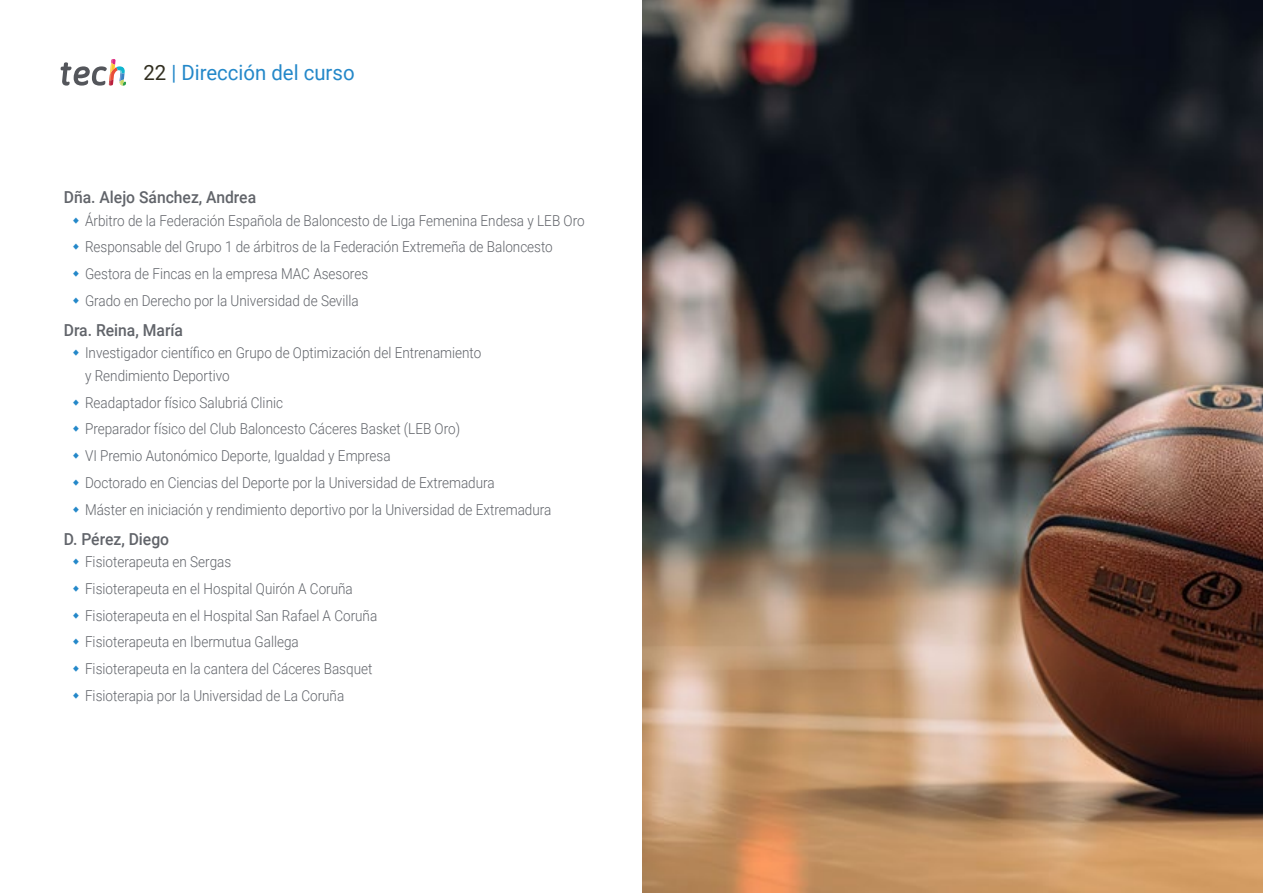
<style>
.page{position:relative;width:1263px;height:893px;background:#fff}
.page>*{position:absolute;margin:0;border:0;box-sizing:border-box;transform-origin:0 0}
.t1{font:21px "Roboto";color:#2488c9}
.t2{font:500 16.5px "Roboto";color:#61646a;scale:.95 1}
.t3{font:300 15px/26.7px "Roboto";color:#61646a;scale:.9 1}
.s1{color:#312e20}
</style>
<div class="page">
<svg style="left:61px;top:59px;width:65px;height:27px"></svg>
<img style="left:642px;top:0;width:621px;height:893px">
<h1 class="t1" style="left:144px;top:57px;width:213px"><span class="s1">22</span> | Dirección del curso</h1>
<p class="t2" style="left:64px;top:186px;width:204px">Dña. Alejo Sánchez, Andrea</p>
<p class="t3" style="left:85px;top:206px;width:557px">Árbitro de la Federación Española de Baloncesto de Liga Femenina Endesa y LEB Oro Responsable del Grupo 1 de árbitros de la Federación Extremeña de Baloncesto Gestora de Fincas en la empresa MAC Asesores<br>Grado en Derecho por la Universidad de Sevilla</p>
<p class="t2" style="left:64px;top:319px;width:127px">Dra. Reina, María</p>
<p class="t3" style="left:85px;top:341px;width:442px;line-height:22.5px">Investigador científico en Grupo de Optimización del Entrenamiento y Rendimiento Deportivo</p>
<p class="t3" style="left:85px;top:388px;width:520px">Readaptador físico Salubriá Clinic<br>Preparador físico del Club Baloncesto Cáceres Basket (LEB Oro)<br>VI Premio Autonómico Deporte, Igualdad y Empresa<br>Doctorado en Ciencias del Deporte por la Universidad de Extremadura<br>Máster en iniciación y rendimiento deportivo por la Universidad de Extremadura</p>
<p class="t2" style="left:64px;top:527px;width:112px">D. Pérez, Diego</p>
<p class="t3" style="left:85px;top:548px;width:326px">Fisioterapeuta en Sergas<br>Fisioterapeuta en el Hospital Quirón A Coruña Fisioterapeuta en el Hospital San Rafael A Coruña Fisioterapeuta en Ibermutua Gallega Fisioterapeuta en la cantera del Cáceres Basquet Fisioterapia por la Universidad de La Coruña</p>
</div>
